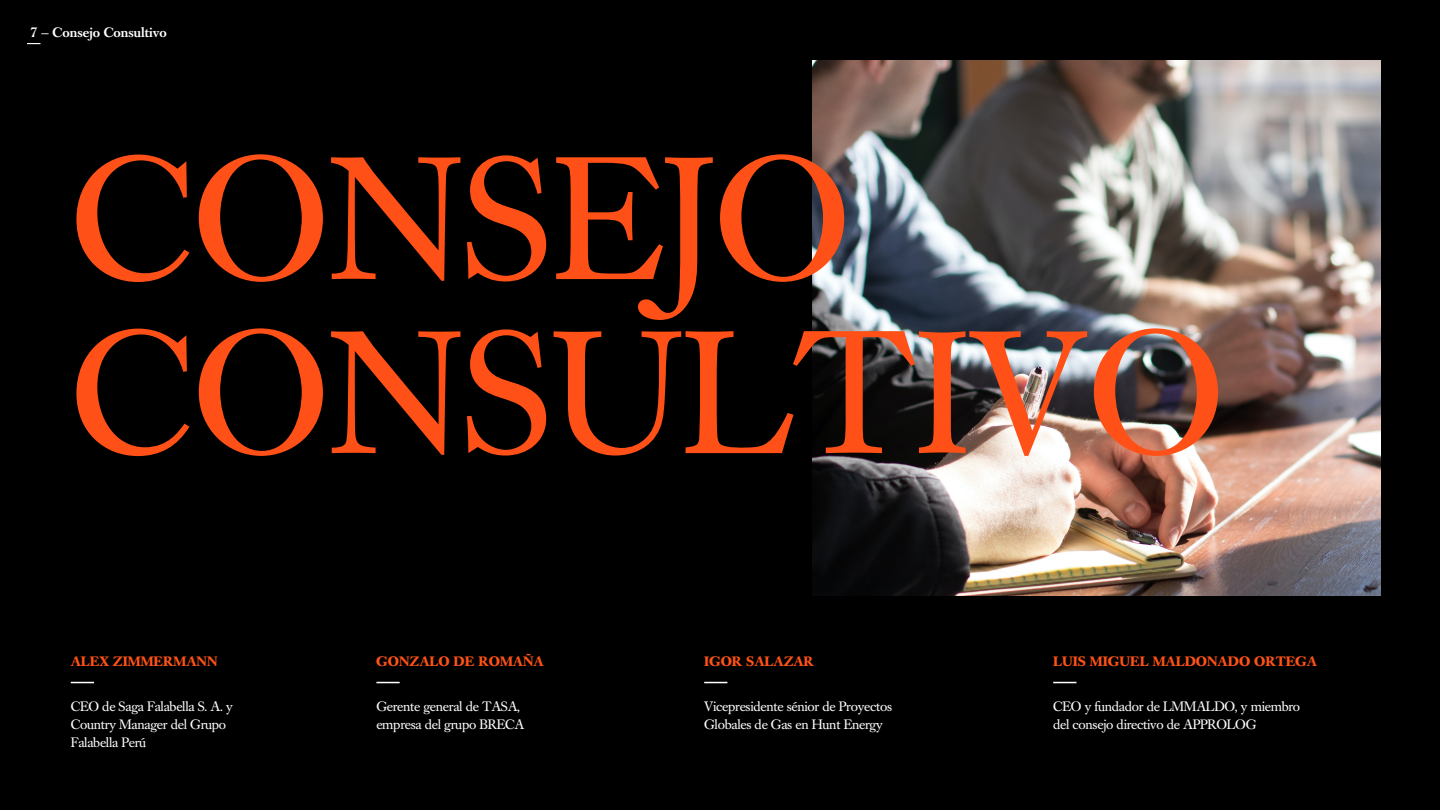
<style>
.page{position:relative;width:1440px;height:810px;background:#000}
.page>*{position:absolute;margin:0;border:0;box-sizing:border-box;transform-origin:0 0}
.t1{font:172.5px/174.1px "Caslon Book BE";color:#ff5117}
.t2{font:13.5px/18px "Caslon Book BE";letter-spacing:-.02em;color:#fff}
.t3{font:700 13.5px "Caslon Book BE";color:#ff5217}
.t4{font:500 13.5px "Caslon Book BE";color:#fff}
</style>
<div class="page">
<svg style="left:71px;top:682px;width:23px;height:1px"></svg>
<svg style="left:376px;top:682px;width:24px;height:1px"></svg>
<svg style="left:27px;top:43px;width:13px;height:1px"></svg>
<img style="left:813px;top:61px;width:567px;height:534px">
<svg style="left:704px;top:682px;width:23px;height:1px"></svg>
<svg style="left:1053px;top:682px;width:23px;height:1px"></svg>
<p class="t4" style="left:31px;top:25px;width:138px">7 — Consejo Consultivo</p>
<h1 class="t1" style="left:71px;top:137px;width:1155px">CONSEJO<br>CONSULTIVO</h1>
<p class="t3" style="left:71px;top:653px;width:148px">ALEX ZIMMERMANN</p>
<p class="t2" style="left:71px;top:698px;width:164px">CEO de Saga Falabella S. A. y<br>Country Manager del Grupo<br>Falabella Perú</p>
<p class="t3" style="left:376px;top:653px;width:169px">GONZALO DE ROMAÑA</p>
<p class="t2" style="left:376px;top:698px;width:149px">Gerente general de TASA, empresa del grupo BRECA</p>
<p class="t3" style="left:704px;top:653px;width:111px">IGOR SALAZAR</p>
<p class="t2" style="left:704px;top:698px;width:189px">Vicepresidente sénior de Proyectos<br>Globales de Gas en Hunt Energy</p>
<p class="t3" style="left:1053px;top:653px;width:265px">LUIS MIGUEL MALDONADO ORTEGA</p>
<p class="t2" style="left:1053px;top:698px;width:249px">CEO y fundador de LMMALDO, y miembro del consejo directivo de APPROLOG</p>
</div>
